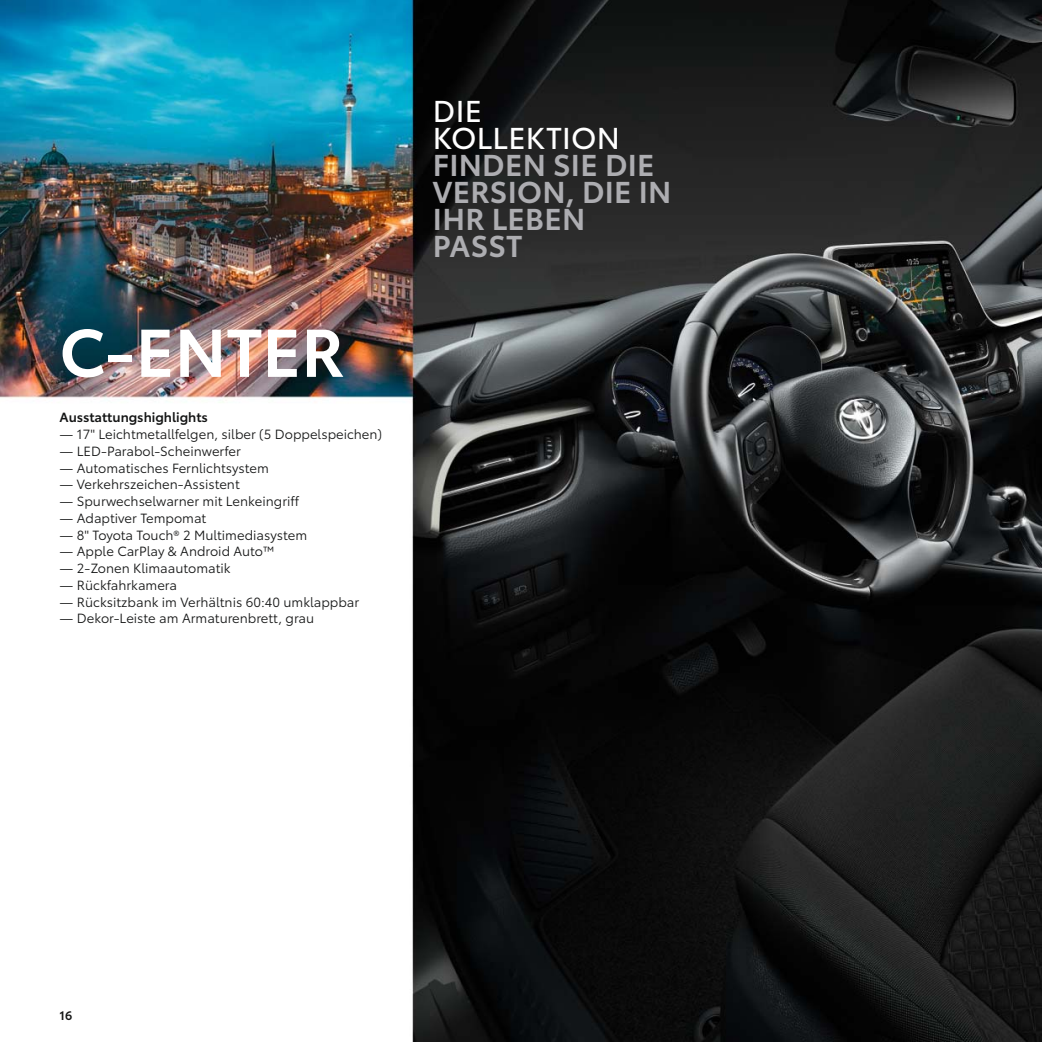
<style>
.page{position:relative;width:1042px;height:1042px;background:#fff}
.page>*{position:absolute;margin:0;border:0;box-sizing:border-box;transform-origin:0 0}
.t1{font:600 66.5px "Toyota Type";color:#fff}
.t2{font:600 29.75px/27.1px "Toyota Type";letter-spacing:.01em;color:#adadb1}
.t3{font:29.75px/27.1px "Toyota Type";letter-spacing:.01em;color:#fff}
.t4{font:13.12px "Toyota Type";color:#151616}
.t5{font:600 13.12px "Toyota Type";color:#151616}
.t6{font:600 12.25px "Toyota Type";color:#151616}
</style>
<div class="page">
<img style="left:0;top:0;width:1042px;height:1041px">
<h1 class="t1" style="left:60px;top:327px;width:286px">C-ENTER</h1>
<p class="t5" style="left:60px;top:412px;width:150px">Ausstattungshighlights</p>
<p class="t4" style="left:60px;top:429px;width:324px">— 17" Leichtmetallfelgen, silber (5 Doppelspeichen)</p>
<p class="t4" style="left:60px;top:446px;width:183px">— LED-Parabol-Scheinwerfer</p>
<p class="t4" style="left:60px;top:463px;width:211px">— Automatisches Fernlichtsystem</p>
<p class="t4" style="left:60px;top:479px;width:182px">— Verkehrszeichen-Assistent</p>
<p class="t4" style="left:60px;top:496px;width:241px">— Spurwechselwarner mit Lenkeingriff</p>
<p class="t4" style="left:60px;top:513px;width:148px">— Adaptiver Tempomat</p>
<p class="t4" style="left:60px;top:530px;width:249px">— 8" Toyota Touch® 2 Multimediasystem</p>
<p class="t4" style="left:60px;top:546px;width:216px">— Apple CarPlay &amp; Android Auto™</p>
<p class="t4" style="left:60px;top:563px;width:173px">— 2-Zonen Klimaautomatik</p>
<p class="t4" style="left:60px;top:580px;width:119px">— Rückfahrkamera</p>
<p class="t4" style="left:60px;top:597px;width:301px">— Rücksitzbank im Verhältnis 60:40 umklappbar</p>
<p class="t4" style="left:60px;top:613px;width:256px">— Dekor-Leiste am Armaturenbrett, grau</p>
<h2 class="t3" style="left:433px;top:100px;width:189px">DIE<br>KOLLEKTION</h2>
<h2 class="t2" style="left:433px;top:154px;width:240px">FINDEN SIE DIE<br>VERSION, DIE IN<br>IHR LEBEN<br>PASST</h2>
<p class="t6" style="left:60px;top:1010px;width:14px">16</p>
</div>
